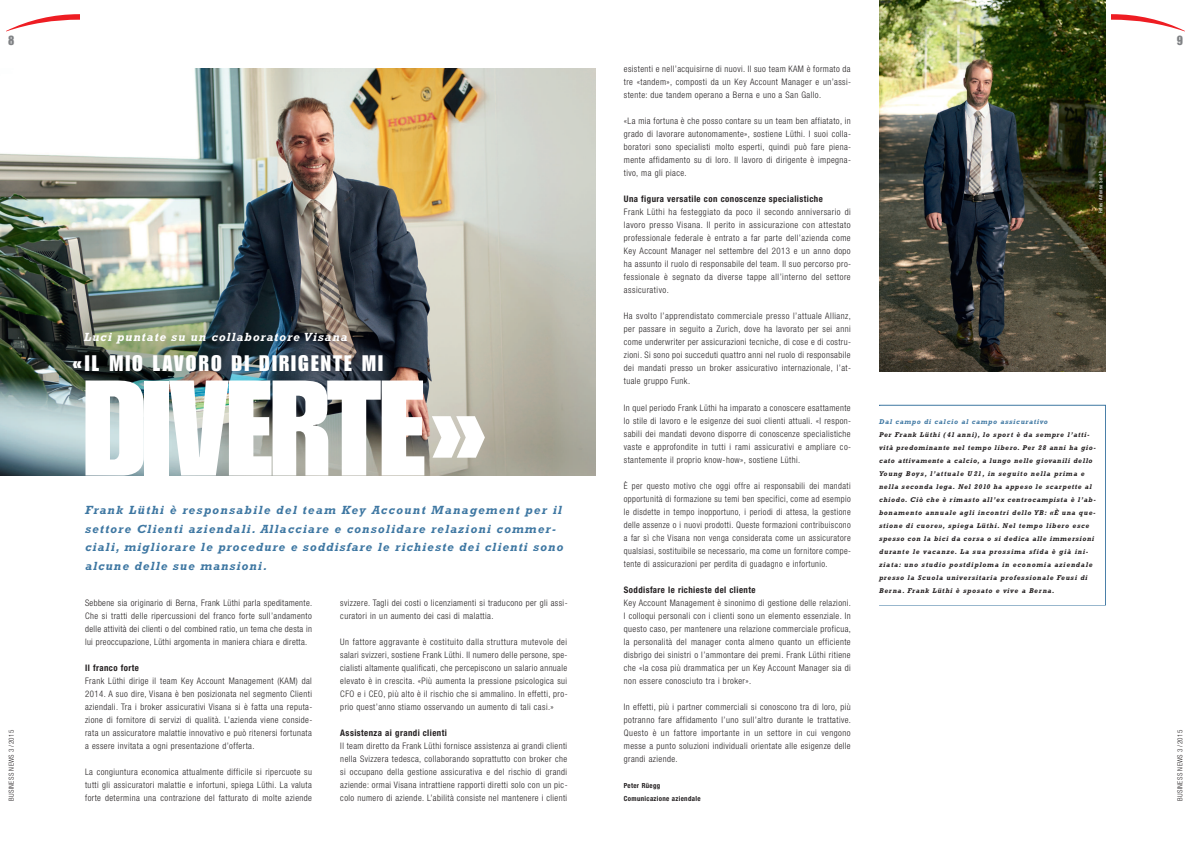
<style>
.page{position:relative;width:1191px;height:842px;background:#fff}
.page>*{position:absolute;margin:0;border:0;box-sizing:border-box;transform-origin:0 0}
.t1{font:133px "Impact";letter-spacing:-.025em;color:#fff}
.t2{font:22px "Impact";letter-spacing:.095em;color:#fff}
.t3{font:13px "Impact";color:#808285}
.t4{font:italic 700 12px/18.5px "Rockwell";letter-spacing:.1em;color:#3e77a2}
.t5{font:italic 700 12px "Rockwell";letter-spacing:.08em;color:#fff}
.t6{font:300 condensed 9px/13px "Helvetica Neue";letter-spacing:.05em;color:#231f20;text-align:justify}
.t7{font:300 condensed 9px/13px "Helvetica Neue";letter-spacing:.05em;color:#231f20;text-align:justify;scale:.96 1}
.t8{font:700 condensed 9px "Helvetica Neue";letter-spacing:.05em;color:#231f20}
.t9{font:italic 700 7px/13px "Rockwell";letter-spacing:.11em;color:#231f20}
.t10{font:300 condensed 7px "Helvetica Neue";letter-spacing:.05em;color:#231f20}
.t11{font:italic 700 7px "Rockwell";letter-spacing:.11em;color:#3e77a2}
.t12{font:700 condensed 7px/13px "Helvetica Neue";letter-spacing:.05em;color:#231f20}
.t13{font:condensed 5px "Helvetica Neue";letter-spacing:.05em;color:#fff}
</style>
<div class="page">
<svg style="left:6px;top:14px;width:73px;height:17px"></svg>
<svg style="left:1111px;top:14px;width:74px;height:17px"></svg>
<img style="left:0;top:68px;width:595px;height:407px">
<img style="left:879px;top:0;width:227px;height:371px">
<h3 class="t3" style="left:8px;top:35px;width:8px">8</h3>
<h3 class="t3" style="left:1176px;top:35px;width:8px">9</h3>
<p class="t10" style="left:9px;top:801px;width:72px;rotate:-90deg">BUSINESS NEWS 3/2015</p>
<h3 class="t5" style="left:84px;top:330px;width:265px">Luci puntate su un collaboratore Visana</h3>
<h2 class="t2" style="left:73px;top:356px;width:311px">«IL MIO LAVORO DI DIRIGENTE MI</h2>
<h1 class="t1" style="left:83px;top:380px;width:404px">DIVERTE»</h1>
<p class="t4" style="left:85px;top:501px;width:480px">Frank Lüthi è responsabile del team Key Account Management per il settore Clienti aziendali. Allacciare e consolidare relazioni commer&shy;ciali, migliorare le procedure e soddisfare le richieste dei clienti sono alcune delle sue mansioni.</p>
<p class="t6" style="left:85px;top:597px;width:229px">Sebbene sia originario di Berna, Frank Lüthi parla speditamente.<br>Che si tratti delle ripercussioni del franco forte sull’andamento delle attività dei clienti o del combined ratio, un tema che desta in lui preoccupazione, Lüthi argomenta in maniera chiara e diretta.</p>
<p class="t8" style="left:85px;top:664px;width:55px">Il franco forte</p>
<p class="t6" style="left:85px;top:675px;width:229px">Frank Lüthi dirige il team Key Account Management (KAM) dal 2014. A suo dire, Visana è ben posizionata nel segmento Clienti aziendali. Tra i broker assicurativi Visana si è fatta una reputa&shy;zione di fornitore di servizi di qualità. L’azienda viene conside&shy;rata un assicuratore malattie innovativo e può ritenersi fortunata a essere invitata a ogni presentazione d’offerta.</p>
<p class="t6" style="left:85px;top:766px;width:228px">La congiuntura economica attualmente difficile si ripercuote su tutti gli assicuratori malattie e infortuni, spiega Lüthi. La valuta forte determina una contrazione del fatturato di molte aziende</p>
<p class="t6" style="left:340px;top:597px;width:229px">svizzere. Tagli dei costi o licenziamenti si traducono per gli assi&shy;curatori in un aumento dei casi di malattia.</p>
<p class="t6" style="left:340px;top:636px;width:229px">Un fattore aggravante è costituito dalla struttura mutevole dei salari svizzeri, sostiene Frank Lüthi. Il numero delle persone, spe - cialisti altamente qualificati, che percepiscono un salario annuale elevato è in crescita. «Più aumenta la pressione psicologica sui CFO e i CEO, più alto è il rischio che si ammalino. In effetti, pro&shy;prio quest’anno stiamo osservando un aumento di tali casi.»</p>
<p class="t8" style="left:340px;top:729px;width:108px">Assistenza ai grandi clienti</p>
<p class="t6" style="left:340px;top:740px;width:229px">Il team diretto da Frank Lüthi fornisce assistenza ai grandi clienti nella Svizzera tedesca, collaborando soprattutto con broker che si occupano della gestione assicurativa e del rischio di grandi aziende: ormai Visana intrattiene rapporti diretti solo con un pic&shy;colo numero di aziende. L’abilità consiste nel mantenere i clienti</p>
<p class="t6" style="left:624px;top:64px;width:229px">esistenti e nell’acquisirne di nuovi. Il suo team KAM è formato da tre «tandem», composti da un Key Account Manager e un’assi&shy;stente: due tandem operano a Berna e uno a San Gallo.</p>
<p class="t6" style="left:624px;top:116px;width:229px">«La mia fortuna è che posso contare su un team ben affiatato, in grado di lavorare autonomamente», sostiene Lüthi. I suoi colla&shy;boratori sono specialisti molto esperti, quindi può fare piena&shy;mente affidamento su di loro. Il lavoro di dirigente è impegna&shy;tivo, ma gli piace.</p>
<p class="t8" style="left:624px;top:196px;width:200px">Una figura versatile con conoscenze specialistiche</p>
<p class="t6" style="left:624px;top:207px;width:229px">Frank Lüthi ha festeggiato da poco il secondo anniversario di lavoro presso Visana. Il perito in assicurazione con attestato professionale federale è entrato a far parte dell’azienda come Key Account Manager nel settembre del 2013 e un anno dopo ha assunto il ruolo di responsabile del team. Il suo percorso pro&shy;fessionale è segnato da diverse tappe all’interno del settore assicurativo.</p>
<p class="t6" style="left:624px;top:311px;width:229px">Ha svolto l’apprendistato commerciale presso l’attuale Allianz, per passare in seguito a Zurich, dove ha lavorato per sei anni come underwriter per assicurazioni tecniche, di cose e di costru&shy;zioni. Si sono poi succeduti quattro anni nel ruolo di responsabile dei mandati presso un broker assicurativo internazionale, l’at&shy;tuale gruppo Funk.</p>
<p class="t6" style="left:624px;top:402px;width:229px">In quel periodo Frank Lüthi ha imparato a conoscere esattamente lo stile di lavoro e le esigenze dei suoi clienti attuali. «I respon&shy;sabili dei mandati devono disporre di conoscenze specialistiche vaste e approfondite in tutti i rami assicurativi e ampliare co&shy;stantemente il proprio know-how», sostiene Lüthi.</p>
<p class="t7" style="left:624px;top:480px;width:238px">È per questo motivo che oggi offre ai responsabili dei mandati opportunità di formazione su temi ben specifici, come ad esempio le disdette in tempo inopportuno, i periodi di attesa, la gestione delle assenze o i nuovi prodotti. Queste formazioni contribuiscono a far sì che Visana non venga considerata come un assicuratore qualsiasi, sostituibile se necessario, ma come un fornitore compe&shy;tente di assicurazioni per perdita di guadagno e infortunio.</p>
<p class="t8" style="left:624px;top:586px;width:133px">Soddisfare le richieste del cliente</p>
<p class="t6" style="left:624px;top:597px;width:229px">Key Account Management è sinonimo di gestione delle relazioni.<br>I colloqui personali con i clienti sono un elemento essenziale. In questo caso, per mantenere una relazione commerciale proficua, la personalità del manager conta almeno quanto un efficiente disbrigo dei sinistri o l’ammontare dei premi. Frank Lüthi ritiene che «la cosa più drammatica per un Key Account Manager sia di non essere conosciuto tra i broker».</p>
<p class="t6" style="left:624px;top:701px;width:229px">In effetti, più i partner commerciali si conoscono tra di loro, più potranno fare affidamento l’uno sull’altro durante le trattative.<br>Questo è un fattore importante in un settore in cui vengono messe a punto soluzioni individuali orientate alle esigenze delle grandi aziende.</p>
<p class="t12" style="left:624px;top:779px;width:78px">Peter Rüegg<br>Comunicazione aziendale</p>
<p class="t13" style="left:1098px;top:213px;width:44px;rotate:-90deg">Fotos: Alfonso Smith</p>
<p class="t11" style="left:879px;top:417px;width:170px">Dal campo di calcio al campo assicurativo</p>
<p class="t9" style="left:879px;top:428px;width:218px">Per Frank Lüthi (41 anni), lo sport è da sempre l’atti&shy;vità predominante nel tempo libero. Per 28 anni ha gio&shy;cato attivamente a calcio, a lungo nelle giovanili dello Young Boys, l’attuale U21, in seguito nella prima e nella seconda lega. Nel 2010 ha appeso le scarpette al chiodo. Ciò che è rimasto all’ex centrocampista è l’ab&shy;bonamento annuale agli incontri dello YB: «È una que&shy;stione di cuore», spiega Lüthi. Nel tempo libero esce spesso con la bici da corsa o si dedica alle immersioni durante le vacanze. La sua prossima sfida è già ini&shy;ziata: uno studio postdiploma in economia aziendale presso la Scuola universitaria professionale Feusi di Berna. Frank Lüthi è sposato e vive a Berna.</p>
<p class="t10" style="left:1177px;top:801px;width:72px;rotate:-90deg">BUSINESS NEWS 3/2015</p>
</div>
